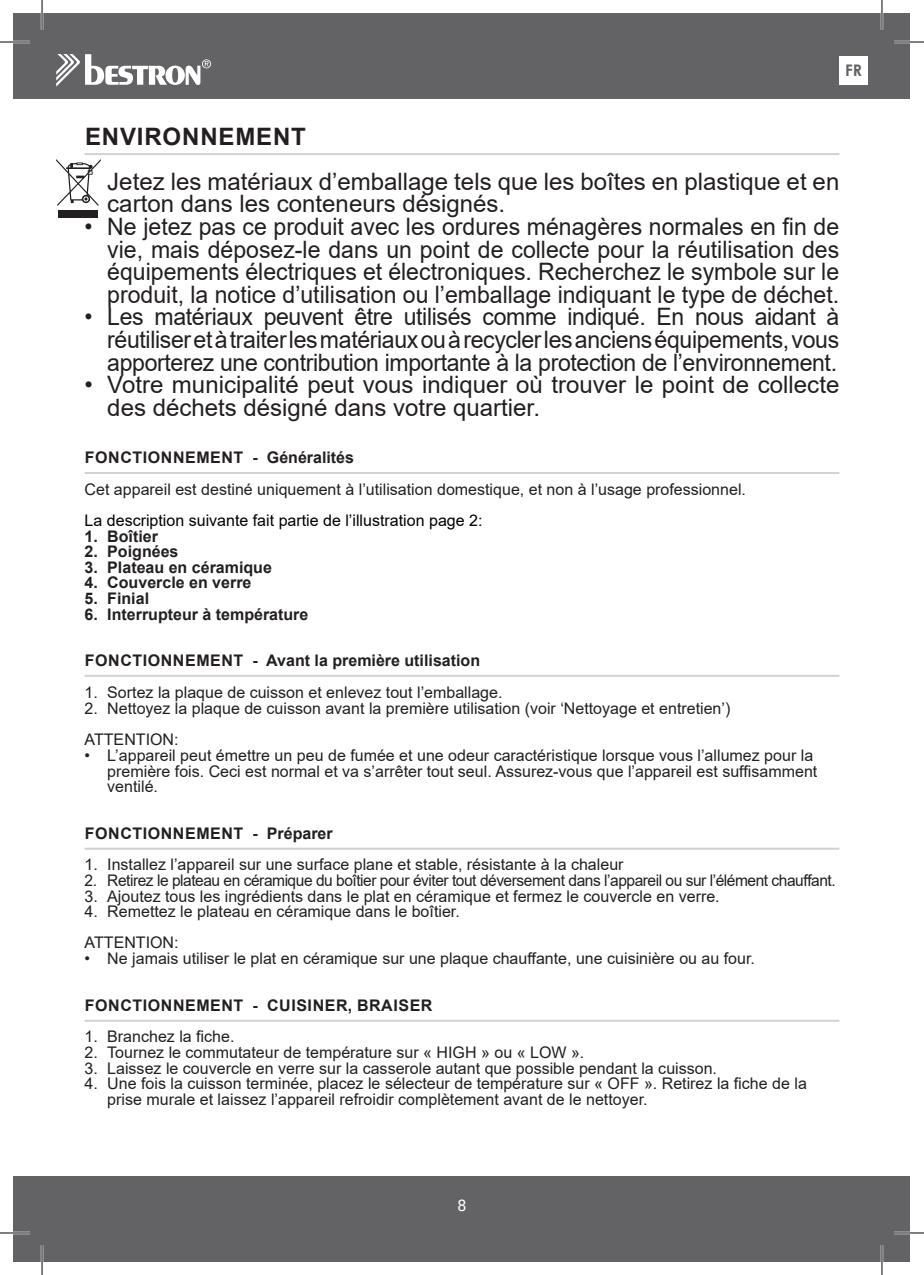
<style>
.page{position:relative;width:924px;height:1275px;background:#fff}
.page>*{position:absolute;margin:0;border:0;box-sizing:border-box;transform-origin:0 0}
.t1{font:24px/22.6px "Arial";color:#231f20;text-align:justify;scale:.96 1}
.t2{font:24px/22.6px "Arial";color:#231f20}
.t3{font:700 24px "Arial";letter-spacing:.035em;color:#231f20}
.t4{font:16px/15.6px "Arial";color:#231f20}
.t5{font:700 16px "Arial";color:#231f20}
.t6{font:16px "Arial";letter-spacing:-.03em;color:#231f20}
.t7{font:700 16px "Arial";letter-spacing:.035em;color:#231f20}
.t8{font:16px "Arial";color:#000}
.t9{font:700 16px "Century Gothic";color:#636366}
.t10{font:16px "Roboto";color:#fff}
</style>
<div class="page">
<hr style="left:85px;top:153px;width:754px;height:2px;background:#d1d2d4">
<hr style="left:85px;top:472px;width:754px;height:2px;background:#d1d2d4">
<hr style="left:85px;top:675px;width:754px;height:2px;background:#d1d2d4">
<hr style="left:85px;top:847px;width:754px;height:2px;background:#d1d2d4">
<hr style="left:85px;top:1019px;width:754px;height:2px;background:#d1d2d4">
<div style="left:58px;top:210px;width:40px;height:8px;background:#231f20"></div>
<svg style="left:56px;top:159px;width:45px;height:47px"></svg>
<div style="left:14px;top:14px;width:895px;height:85px;background:#636366"></div>
<div style="left:14px;top:1176px;width:895px;height:85px;background:#636366"></div>
<svg style="left:56px;top:54px;width:155px;height:33px"></svg>
<div style="left:839px;top:56px;width:28px;height:29px;background:#fff"></div>
<hr style="left:0;top:41px;width:30px;height:2px;background:#fff">
<hr style="left:893px;top:41px;width:30px;height:2px;background:#fff">
<hr style="left:0;top:1231px;width:30px;height:3px;background:#fff">
<hr style="left:893px;top:1231px;width:30px;height:3px;background:#fff">
<hr style="left:41px;top:0;width:2px;height:30px;background:#fff">
<hr style="left:41px;top:1245px;width:2px;height:30px;background:#fff">
<hr style="left:880px;top:0;width:2px;height:30px;background:#fff">
<hr style="left:880px;top:1245px;width:2px;height:30px;background:#fff">
<hr style="left:0;top:42px;width:30px;height:1px;background:#000">
<hr style="left:893px;top:42px;width:30px;height:1px;background:#000">
<hr style="left:0;top:1232px;width:30px;height:1px;background:#000">
<hr style="left:893px;top:1232px;width:30px;height:1px;background:#000">
<hr style="left:42px;top:0;width:1px;height:30px;background:#000">
<hr style="left:42px;top:1245px;width:1px;height:30px;background:#000">
<hr style="left:881px;top:0;width:1px;height:30px;background:#000">
<hr style="left:881px;top:1245px;width:1px;height:30px;background:#000">
<p class="t9" style="left:844px;top:58px;width:18px">FR</p>
<h1 class="t3" style="left:85px;top:119px;width:222px">ENVIRONNEMENT</h1>
<h1 class="t2" style="left:107px;top:170px;width:733px;text-indent:-23px">• Jetez les matériaux d’emballage tels que les boîtes en plastique et en carton dans les conteneurs désignés.</h1>
<p class="t1" style="left:107px;top:215px;width:763px;text-indent:-23px">• Ne jetez pas ce produit avec les ordures ménagères normales en fin de vie, mais déposez-le dans un point de collecte pour la réutilisation des équipements électriques et électroniques. Recherchez le symbole sur le produit, la notice d’utilisation ou l’emballage indiquant le type de déchet.</p>
<h1 class="t1" style="left:107px;top:305px;width:763px;text-indent:-23px">• Les matériaux peuvent être utilisés comme indiqué. En nous aidant à réutiliser et à traiter les matériaux ou à recycler les anciens équipements, vous apporterez une contribution importante à la protection de l’environnement.</h1>
<h1 class="t2" style="left:107px;top:373px;width:733px;text-indent:-23px">• Votre municipalité peut vous indiquer où trouver le point de collecte des déchets désigné dans votre quartier.</h1>
<p class="t7" style="left:85px;top:446px;width:270px">FONCTIONNEMENT - Généralités</p>
<p class="t4" style="left:85px;top:481px;width:662px">Cet appareil est destiné uniquement à l’utilisation domestique, et non à l’usage professionnel.</p>
<p class="t8" style="left:85px;top:509px;width:399px">La description suivante fait partie de l’illustration page 2:</p>
<p class="t5" style="left:85px;top:524px;width:75px">1. Boîtier</p>
<p class="t5" style="left:85px;top:540px;width:95px">2. Poignées</p>
<p class="t5" style="left:85px;top:556px;width:189px">3. Plateau en céramique</p>
<p class="t5" style="left:85px;top:571px;width:168px">4. Couvercle en verre</p>
<p class="t5" style="left:85px;top:587px;width:66px">5. Finial</p>
<p class="t5" style="left:85px;top:602px;width:225px">6. Interrupteur à température</p>
<p class="t5" style="left:85px;top:649px;width:396px">FONCTIONNEMENT - Avant la première utilisation</p>
<p class="t4" style="left:85px;top:684px;width:419px">1. Sortez la plaque de cuisson et enlevez tout l’emballage.</p>
<p class="t4" style="left:85px;top:692px;width:647px;line-height:31.2px">2. Nettoyez la plaque de cuisson avant la première utilisation (voir ‘Nettoyage et entretien’)<br>ATTENTION:</p>
<p class="t4" style="left:107px;top:747px;width:711px;text-indent:-23px">• L’appareil peut émettre un peu de fumée et une odeur caractéristique lorsque vous l’allumez pour la première fois. Ceci est normal et va s’arrêter tout seul. Assurez-vous que l’appareil est suffisamment ventilé.</p>
<p class="t7" style="left:85px;top:822px;width:249px">FONCTIONNEMENT - Préparer</p>
<p class="t4" style="left:84px;top:857px;width:540px">1. Installez l’appareil sur une surface plane et stable, résistante à la chaleur</p>
<p class="t6" style="left:85px;top:869px;width:752px">2. Retirez le plateau en céramique du boîtier pour éviter tout déversement dans l’appareil ou sur l’élément chauffant.</p>
<p class="t4" style="left:85px;top:888px;width:636px">3. Ajoutez tous les ingrédients dans le plat en céramique et fermez le couvercle en verre.</p>
<p class="t4" style="left:85px;top:896px;width:376px;line-height:31.2px">4. Remettez le plateau en céramique dans le boîtier.<br>ATTENTION:</p>
<p class="t4" style="left:85px;top:951px;width:671px">• Ne jamais utiliser le plat en céramique sur une plaque chauffante, une cuisinière ou au four.</p>
<p class="t7" style="left:85px;top:994px;width:349px">FONCTIONNEMENT - CUISINER, BRAISER</p>
<p class="t4" style="left:85px;top:1029px;width:151px">1. Branchez la fiche.</p>
<p class="t4" style="left:85px;top:1044px;width:501px">2. Tournez le commutateur de température sur « HIGH » ou « LOW ».</p>
<p class="t4" style="left:85px;top:1060px;width:633px">3. Laissez le couvercle en verre sur la casserole autant que possible pendant la cuisson.</p>
<p class="t4" style="left:107px;top:1075px;width:700px;text-indent:-23px">4. Une fois la cuisson terminée, placez le sélecteur de température sur « OFF ». Retirez la fiche de la prise murale et laissez l’appareil refroidir complètement avant de le nettoyer.</p>
<p class="t10" style="left:457px;top:1193px;width:10px">8</p>
</div>
